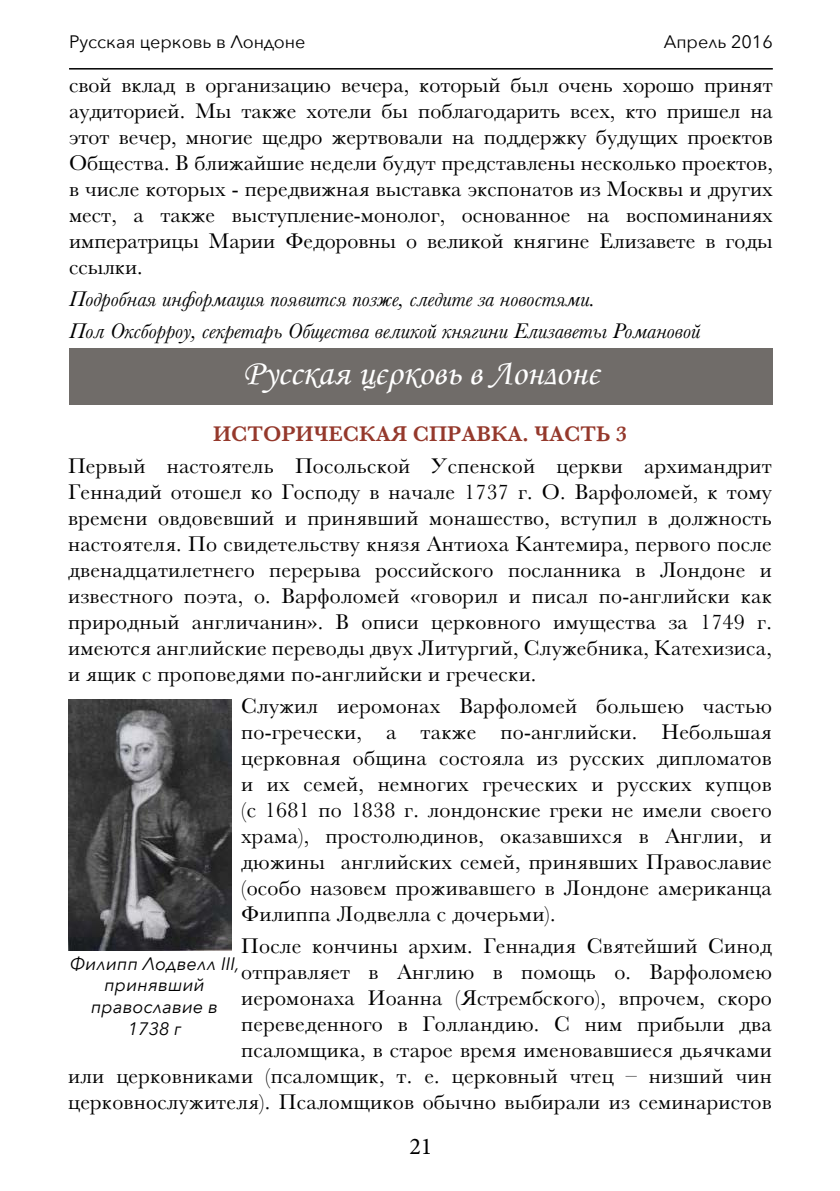
<style>
.page{position:relative;width:840px;height:1191px;background:#fff}
.page>*{position:absolute;margin:0;border:0;box-sizing:border-box;transform-origin:0 0}
.t1{font:36px "NK Monotype Corsiva";color:#fff}
.t2{font:24px "Minion Pro";color:#000}
.t3{font:22px/26px "Baskerville";letter-spacing:.01em;color:#000;text-align:justify}
.t4{font:italic 22px/31.6px "Baskerville";color:#000}
.t5{font:600 22px "Baskerville";color:#95392c}
.t6{font:italic 18px/21.6px "Avenir Next";color:#000;text-align:center}
.t7{font:18px "Avenir Next";color:#000}
</style>
<div class="page">
<hr style="left:69px;top:68px;width:703px;height:2px;background:#000">
<img style="left:68px;top:699px;width:163px;height:251px">
<div style="left:69px;top:348px;width:703px;height:56px;background:#706c69"></div>
<p class="t7" style="left:69px;top:26px;width:238px">Русская церковь в Лондоне</p>
<p class="t7" style="left:663px;top:26px;width:110px">Aпрель 2016</p>
<p class="t3" style="left:69px;top:72px;width:705px">свой вклад в организацию вечера, который был очень хорошо принят аудиторией. Мы также хотели бы поблагодарить всех, кто пришел на этот вечер, многие щедро жертвовали на поддержку будущих проектов Общества. В ближайшие недели будут представлены несколько проектов, в числе которых - передвижная выставка экспонатов из Москвы и других мест, а также выступление-монолог, основанное на воспоминаниях императрицы Марии Федоровны о великой княгине Елизавете в годы ссылки.</p>
<p class="t4" style="left:69px;top:283px;width:632px">Подробная информация появится позже, следите за новостями.<br>Пол Оксборроу, секретарь Общества великой княгини Елизаветы Романовой</p>
<h1 class="t1" style="left:242px;top:351px;width:357px">Русская церковь в Лондоне</h1>
<p class="t5" style="left:213px;top:419px;width:85px">Историч</p>
<p class="t5" style="left:328px;top:419px;width:48px">еская</p>
<p class="t5" style="left:412px;top:419px;width:51px">справка</p>
<p class="t5" style="left:522px;top:419px;width:106px">. Часть 3</p>
<p class="t3" style="left:68px;top:453px;width:705px">Первый настоятель Посольской Успенской церкви архимандрит Геннадий отошел ко Господу в начале 1737 г. О. Варфоломей, к тому времени овдовевший и принявший монашество, вступил в должность настоятеля. По свидетельству князя Антиоха Кантемира, первого после двенадцатилетнего перерыва российского посланника в Лондоне и известного поэта, о. Варфоломей «говорил и писал по-английски как природный англичанин». В описи церковного имущества за 1749 г. имеются английские переводы двух Литургий, Служебника, Катехизиса, и ящик с проповедями по-английски и гречески.</p>
<p class="t3" style="left:241px;top:693px;width:532px">Служил иеромонах Варфоломей большею частью по-гречески, а также по-английски. Небольшая церковная община состояла из русских дипломатов и их семей, немногих греческих и русских купцов (с 1681 по 1838 г. лондонские греки не имели своего храма), простолюдинов, оказавшихся в Англии, и дюжины английских семей, принявших Православие (особо назовем проживавшего в Лондоне американца Филиппа Лодвелла с дочерьми).</p>
<p class="t3" style="left:68px;top:933px;width:705px;text-align:right">После кончины архим. Геннадия Святейший Синод<br>отправляет в Англию в помощь о. Варфоломею<br>иеромонаха Иоанна (Ястрембского), впрочем, скоро<br>переведенного в Голландию. С ним прибыли два<br>псаломщика, в старое время именовавшиеся дьячками<br>или церковниками (псаломщик, т. е. церковный чтец – низший чин церковнослужителя). Псаломщиков обычно выбирали из семинаристов</p>
<p class="t6" style="left:70px;top:952px;width:171px">Филипп Лодвелл ΙΙΙ, принявший православие в<br>1738 г</p>
<p class="t2" style="left:409px;top:1130px;width:25px">21</p>
</div>
